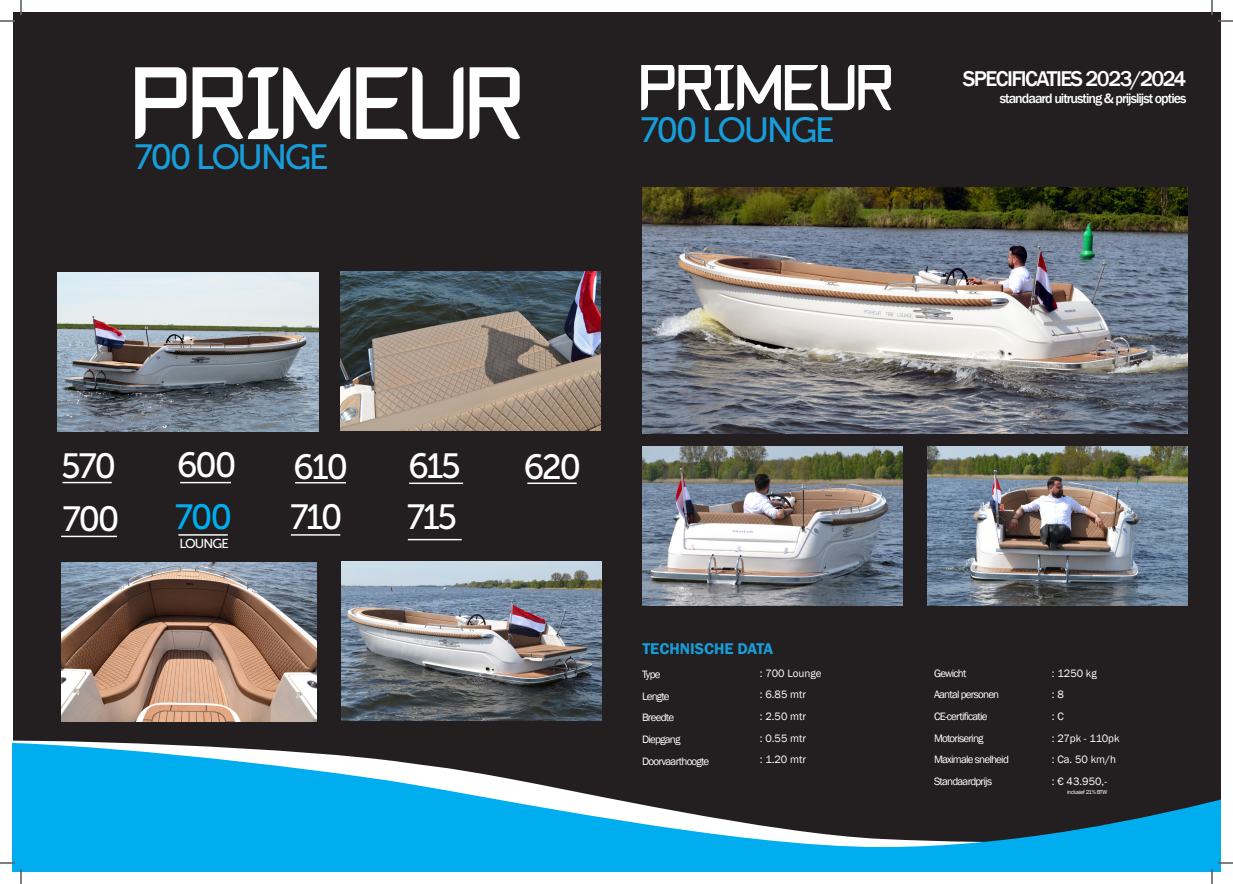
<style>
.page{position:relative;width:1233px;height:884px;background:#fff}
.page>*{position:absolute;margin:0;border:0;box-sizing:border-box;transform-origin:0 0}
.t1{font:35px "Museo Sans 500";letter-spacing:-.07em;color:#fff}
.t2{font:35px "Museo Sans 500";letter-spacing:-.07em;color:#179dd9}
.t3{font:35px "Museo Sans 500";color:#00aeef}
.t4{font:500 22px "Franklin Gothic";letter-spacing:-.07em;color:#fff}
.t5{font:600 16px "Franklin Gothic";color:#179dd9}
.t6{font:500 14px "Franklin Gothic";letter-spacing:-.07em;color:#fff}
.t7{font:13px "Museo Sans 500";letter-spacing:-.07em;color:#fff}
.t8{font:11px/21.7px "Franklin Gothic";letter-spacing:-.07em;color:#fff}
.t9{font:11px/21.7px "Franklin Gothic";color:#fff}
.t10{font:6px "Franklin Gothic";letter-spacing:-.07em;color:#fff}
</style>
<div class="page">
<div style="left:12px;top:12px;width:1208px;height:859px;background:#231f20"></div>
<svg style="left:12px;top:736px;width:1208px;height:135px"></svg>
<svg style="left:135px;top:67px;width:385px;height:72px"></svg>
<svg style="left:641px;top:65px;width:250px;height:45px"></svg>
<hr style="left:62px;top:482px;width:50px;height:1px;background:#fff">
<hr style="left:180px;top:482px;width:51px;height:1px;background:#fff">
<hr style="left:295px;top:482px;width:51px;height:1px;background:#fff">
<hr style="left:527px;top:482px;width:50px;height:2px;background:#fff">
<hr style="left:61px;top:536px;width:56px;height:1px;background:#fff">
<hr style="left:409px;top:483px;width:54px;height:1px;background:#fff">
<img style="left:642px;top:187px;width:545px;height:247px">
<img style="left:340px;top:272px;width:261px;height:159px">
<img style="left:58px;top:272px;width:261px;height:160px">
<img style="left:642px;top:446px;width:261px;height:160px">
<img style="left:927px;top:446px;width:260px;height:160px">
<hr style="left:178px;top:534px;width:50px;height:2px;background:#fff">
<hr style="left:291px;top:534px;width:49px;height:2px;background:#fff">
<hr style="left:408px;top:539px;width:54px;height:1px;background:#fff">
<img style="left:61px;top:563px;width:256px;height:159px">
<img style="left:341px;top:561px;width:261px;height:159px">
<svg style="left:1218px;top:20px;width:15px;height:2px"></svg>
<svg style="left:1218px;top:862px;width:15px;height:2px"></svg>
<svg style="left:0;top:0;width:22px;height:22px"></svg>
<svg style="left:0;top:862px;width:22px;height:22px"></svg>
<svg style="left:1211px;top:0;width:1px;height:15px"></svg>
<svg style="left:1211px;top:869px;width:1px;height:15px"></svg>
<h1 class="t2" style="left:134px;top:138px;width:196px">700 LOUNGE</h1>
<h1 class="t2" style="left:640px;top:110px;width:196px">700 LOUNGE</h1>
<h2 class="t4" style="left:963px;top:65px;width:225px">SPECIFICATIES 2023/2024</h2>
<p class="t6" style="left:999px;top:89px;width:188px">standaard uitrusting &amp; prijslijst opties</p>
<h1 class="t1" style="left:61px;top:447px;width:57px">570</h1>
<h1 class="t1" style="left:177px;top:446px;width:61px">600</h1>
<h1 class="t1" style="left:293px;top:447px;width:57px">610</h1>
<h1 class="t1" style="left:408px;top:447px;width:54px">615</h1>
<h1 class="t1" style="left:523px;top:447px;width:59px">620</h1>
<h1 class="t1" style="left:62px;top:500px;width:59px">700</h1>
<h1 class="t3" style="left:175px;top:498px;width:59px">700</h1>
<h1 class="t1" style="left:290px;top:498px;width:54px">710</h1>
<p class="t7" style="left:179px;top:536px;width:51px">LOUNGE</p>
<h1 class="t1" style="left:407px;top:497px;width:52px">715</h1>
<h3 class="t5" style="left:642px;top:638px;width:132px">TECHNISCHE DATA</h3>
<p class="t8" style="left:642px;top:664px;width:69px">Type<br>Lengte<br>Breedte<br>Diepgang<br>Doorvaarthoogte</p>
<p class="t9" style="left:760px;top:662px;width:63px">: 700 Lounge : 6.85 mtr<br>: 2.50 mtr<br>: 0.55 mtr<br>: 1.20 mtr</p>
<p class="t8" style="left:934px;top:662px;width:76px">Gewicht<br>Aantal personen<br>CE-certificatie<br>Motorisering<br>Maximale snelheid<br>Standaardprijs</p>
<p class="t9" style="left:1052px;top:662px;width:69px">: 1250 kg<br>: 8<br>: C<br>: 27pk - 110pk : Ca. 50 km/h : € 43.950,-</p>
<p class="t10" style="left:1067px;top:789px;width:42px">inclusief 21% BTW</p>
</div>
